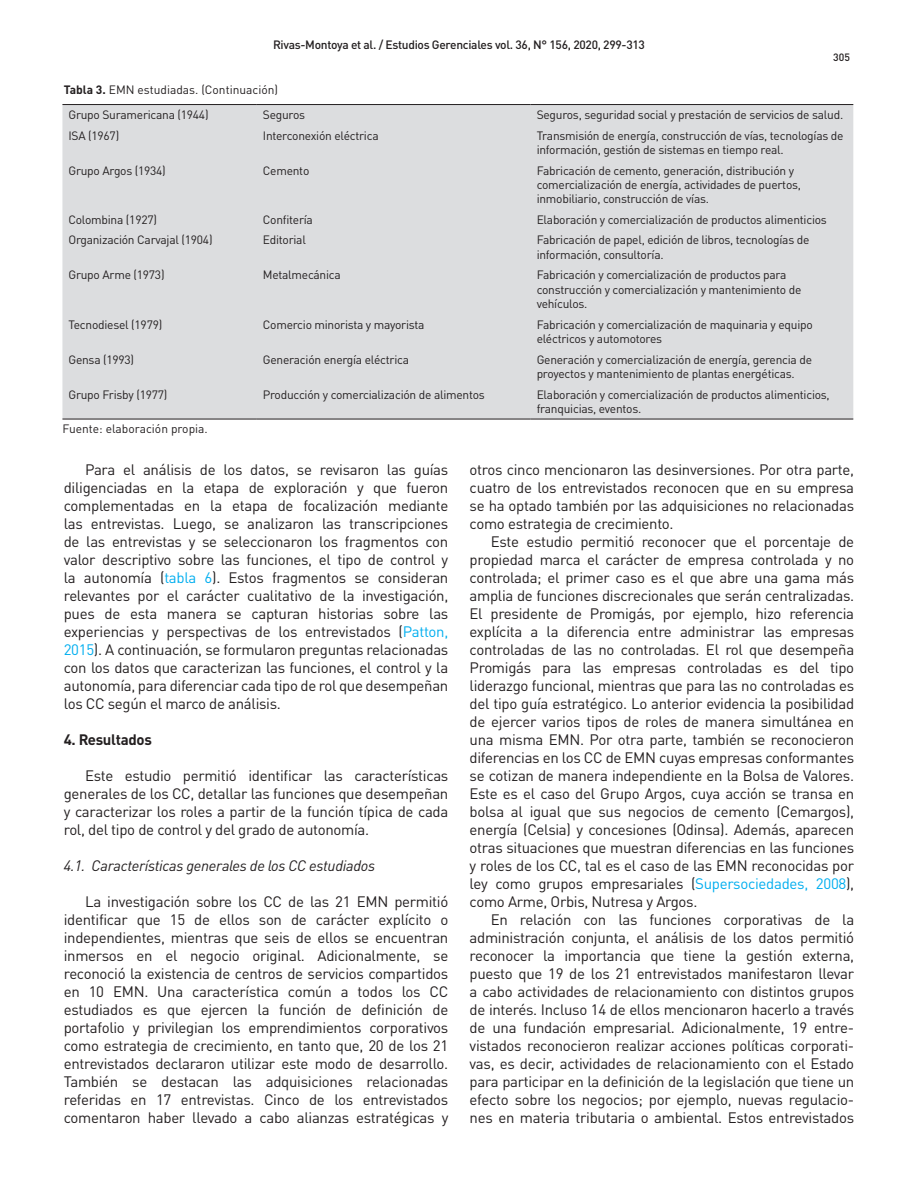
<style>
.page{position:relative;width:918px;height:1188px;background:#fff}
.page>*{position:absolute;margin:0;border:0;box-sizing:border-box;transform-origin:0 0}
.Párrafo_principal{font:15px/18px "DIN Pro";letter-spacing:-.02em;color:#231f20;text-align:justify}
.Titulo_segundo_nivel{font:italic 15px "DIN Pro";letter-spacing:-.02em;color:#231f20}
.Titulo_primer_nivel{font:700 15px "DIN Pro";letter-spacing:-.02em;color:#231f20}
.Párrafo_principal-2{font:12px/14.4px "DIN Pro";letter-spacing:-.02em;color:#231f20}
.t1{font:500 12px "DIN Pro";letter-spacing:-.025em;color:#231f20}
.Párrafo_principal-3{font:12px "DIN Pro";color:#231f20}
.t2{font:500 10.5px "DIN Pro";color:#231f20}
.s1{font-weight:700}
.s2{color:#00aeef}
</style>
<div class="page">
<div style="left:62px;top:105px;width:791px;height:314px;background:#dcdddf"></div>
<hr style="left:62px;top:104px;width:195px;height:1px;background:#231f20">
<hr style="left:257px;top:104px;width:274px;height:1px;background:#231f20">
<hr style="left:531px;top:104px;width:322px;height:1px;background:#231f20">
<hr style="left:62px;top:419px;width:195px;height:1px;background:#231f20">
<hr style="left:257px;top:419px;width:274px;height:1px;background:#231f20">
<hr style="left:531px;top:419px;width:322px;height:1px;background:#231f20">
<p class="t1" style="left:273px;top:34px;width:373px">Rivas-Montoya et al. / Estudios Gerenciales vol. 36, N° 156, 2020, 299-313</p>
<p class="Párrafo_principal-3" style="left:64px;top:80px;width:216px"><span class="s1">Tabla 3.</span> EMN estudiadas. (Continuación)</p>
<p class="t2" style="left:833px;top:49px;width:18px">305</p>
<p class="Párrafo_principal-2" style="left:68px;top:106px;width:142px">Grupo Suramericana (1944)</p>
<p class="Párrafo_principal-2" style="left:263px;top:106px;width:44px">Seguros</p>
<p class="Párrafo_principal-2" style="left:537px;top:106px;width:308px">Seguros, seguridad social y prestación de servicios de salud.</p>
<p class="Párrafo_principal-2" style="left:68px;top:127px;width:52px">ISA (1967)</p>
<p class="Párrafo_principal-2" style="left:263px;top:127px;width:117px">Interconexión eléctrica</p>
<p class="Párrafo_principal-2" style="left:537px;top:127px;width:308px">Transmisión de energía, construcción de vías, tecnologías de información, gestión de sistemas en tiempo real.</p>
<p class="Párrafo_principal-2" style="left:68px;top:162px;width:99px">Grupo Argos (1934)</p>
<p class="Párrafo_principal-2" style="left:263px;top:162px;width:48px">Cemento</p>
<p class="Párrafo_principal-2" style="left:537px;top:162px;width:266px">Fabricación de cemento, generación, distribución y comercialización de energía, actividades de puertos, inmobiliario, construcción de vías.</p>
<p class="Párrafo_principal-2" style="left:68px;top:211px;width:90px">Colombina (1927)</p>
<p class="Párrafo_principal-2" style="left:263px;top:211px;width:52px">Confitería</p>
<p class="Párrafo_principal-2" style="left:537px;top:211px;width:292px">Elaboración y comercialización de productos alimenticios</p>
<p class="Párrafo_principal-2" style="left:68px;top:232px;width:146px">Organización Carvajal (1904)</p>
<p class="Párrafo_principal-2" style="left:263px;top:232px;width:45px">Editorial</p>
<p class="Párrafo_principal-2" style="left:537px;top:232px;width:274px">Fabricación de papel, edición de libros, tecnologías de información, consultoría.</p>
<p class="Párrafo_principal-2" style="left:68px;top:267px;width:98px">Grupo Arme (1973)</p>
<p class="Párrafo_principal-2" style="left:263px;top:267px;width:79px">Metalmecánica</p>
<p class="Párrafo_principal-2" style="left:537px;top:267px;width:266px">Fabricación y comercialización de productos para construcción y comercialización y mantenimiento de vehículos.</p>
<p class="Párrafo_principal-2" style="left:68px;top:316px;width:95px">Tecnodiesel (1979)</p>
<p class="Párrafo_principal-2" style="left:263px;top:316px;width:163px">Comercio minorista y mayorista</p>
<p class="Párrafo_principal-2" style="left:537px;top:316px;width:278px">Fabricación y comercialización de maquinaria y equipo eléctricos y automotores</p>
<p class="Párrafo_principal-2" style="left:68px;top:351px;width:67px">Gensa (1993)</p>
<p class="Párrafo_principal-2" style="left:263px;top:351px;width:148px">Generación energía eléctrica</p>
<p class="Párrafo_principal-2" style="left:537px;top:351px;width:277px">Generación y comercialización de energía, gerencia de proyectos y mantenimiento de plantas energéticas.</p>
<p class="Párrafo_principal-2" style="left:68px;top:386px;width:100px">Grupo Frisby (1977)</p>
<p class="Párrafo_principal-2" style="left:263px;top:386px;width:223px">Producción y comercialización de alimentos</p>
<p class="Párrafo_principal-2" style="left:537px;top:386px;width:295px">Elaboración y comercialización de productos alimenticios, franquicias, eventos.</p>
<p class="Párrafo_principal-3" style="left:62px;top:419px;width:147px">Fuente: elaboración propia.</p>
<p class="Párrafo_principal" style="left:64px;top:459px;width:386px;text-indent:21px">Para el análisis de los datos, se revisaron las guías diligenciadas en la etapa de exploración y que fueron complementadas en la etapa de focalización mediante las entrevistas. Luego, se analizaron las transcripciones de las entrevistas y se seleccionaron los fragmentos con valor descriptivo sobre las funciones, el tipo de control y la autonomía (<span class="s2">tabla 6</span>). Estos fragmentos se consideran relevantes por el carácter cualitativo de la investigación, pues de esta manera se capturan historias sobre las experiencias y perspectivas de los entrevistados (<span class="s2">Patton, 2015</span>). A continuación, se formularon preguntas relacionadas con los datos que caracterizan las funciones, el control y la autonomía, para diferenciar cada tipo de rol que desempeñan los CC según el marco de análisis.</p>
<p class="Titulo_primer_nivel" style="left:64px;top:727px;width:90px">4. Resultados</p>
<p class="Párrafo_principal" style="left:64px;top:765px;width:386px;text-indent:21px">Este estudio permitió identificar las características generales de los CC, detallar las funciones que desempeñan y caracterizar los roles a partir de la función típica de cada rol, del tipo de control y del grado de autonomía.</p>
<p class="Titulo_segundo_nivel" style="left:64px;top:854px;width:313px">4.1. Características generales de los CC estudiados</p>
<p class="Párrafo_principal" style="left:64px;top:891px;width:386px;text-indent:21px">La investigación sobre los CC de las 21 EMN permitió identificar que 15 de ellos son de carácter explícito o independientes, mientras que seis de ellos se encuentran inmersos en el negocio original. Adicionalmente, se reconoció la existencia de centros de servicios compartidos en 10 EMN. Una característica común a todos los CC estudiados es que ejercen la función de definición de portafolio y privilegian los emprendimientos corporativos como estrategia de crecimiento, en tanto que, 20 de los 21 entrevistados declararon utilizar este modo de desarrollo.<br>También se destacan las adquisiciones relacionadas referidas en 17 entrevistas. Cinco de los entrevistados comentaron haber llevado a cabo alianzas estratégicas y</p>
<p class="Párrafo_principal" style="left:470px;top:459px;width:386px">otros cinco mencionaron las desinversiones. Por otra parte, cuatro de los entrevistados reconocen que en su empresa se ha optado también por las adquisiciones no relacionadas como estrategia de crecimiento.</p>
<p class="Párrafo_principal" style="left:470px;top:531px;width:386px;text-indent:21px">Este estudio permitió reconocer que el porcentaje de propiedad marca el carácter de empresa controlada y no controlada; el primer caso es el que abre una gama más amplia de funciones discrecionales que serán centralizadas.<br>El presidente de Promigás, por ejemplo, hizo referencia explícita a la diferencia entre administrar las empresas controladas de las no controladas. El rol que desempeña Promigás para las empresas controladas es del tipo liderazgo funcional, mientras que para las no controladas es del tipo guía estratégico. Lo anterior evidencia la posibilidad de ejercer varios tipos de roles de manera simultánea en una misma EMN. Por otra parte, también se reconocieron diferencias en los CC de EMN cuyas empresas conformantes se cotizan de manera independiente en la Bolsa de Valores.<br>Este es el caso del Grupo Argos, cuya acción se transa en bolsa al igual que sus negocios de cemento (Cemargos), energía (Celsia) y concesiones (Odinsa). Además, aparecen otras situaciones que muestran diferencias en las funciones y roles de los CC, tal es el caso de las EMN reconocidas por ley como grupos empresariales (<span class="s2">Supersociedades, 2008</span>), como Arme, Orbis, Nutresa y Argos.</p>
<p class="Párrafo_principal" style="left:470px;top:909px;width:386px;text-indent:21px">En relación con las funciones corporativas de la administración conjunta, el análisis de los datos permitió reconocer la importancia que tiene la gestión externa, puesto que 19 de los 21 entrevistados manifestaron llevar a cabo actividades de relacionamiento con distintos grupos de interés. Incluso 14 de ellos mencionaron hacerlo a través de una fundación empresarial. Adicionalmente, 19 entre&shy;vistados reconocieron realizar acciones políticas corporati&shy;vas, es decir, actividades de relacionamiento con el Estado para participar en la definición de la legislación que tiene un efecto sobre los negocios; por ejemplo, nuevas regulacio&shy;nes en materia tributaria o ambiental. Estos entrevistados</p>
</div>
